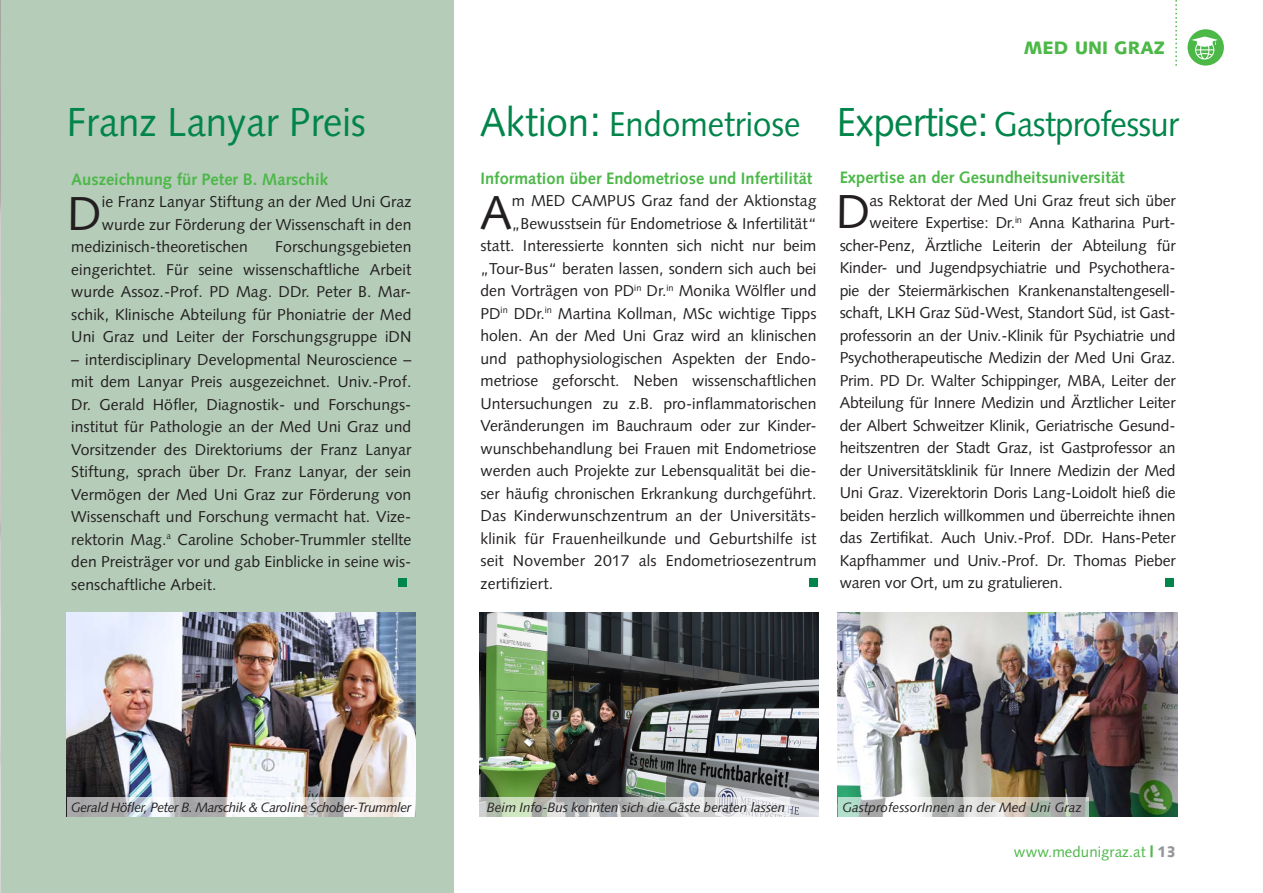
<style>
.page{position:relative;width:1263px;height:893px;background:#fff}
.page>*{position:absolute;margin:0;border:0;box-sizing:border-box;transform-origin:0 0}
.t1{font:47.55px "Syntax LT Std";color:#231f20}
.t2{font:40.5px "Syntax LT Std";color:#00854a;scale:.95 1}
.t3{font:34.5px "Syntax LT Std";letter-spacing:-.02em;color:#00854a;scale:.95 1}
.t4{font:34.5px "Syntax LT Std";color:#00854a;scale:.95 1}
.kopf_rechts{font:900 18px "Syntax LT Std";letter-spacing:.005em;color:#4cb848}
.t5{font:700 16.5px "Syntax LT Std";color:#4cb848}
.t6{font:15.75px/22.5px "Syntax LT Std";color:#231f20;text-align:justify}
.fußzeile_rechts{font:15px "Syntax LT Std";letter-spacing:.005em;color:#4cb848}
.t7{font:italic 13.5px "Syntax LT Std";letter-spacing:-.01em;color:#231f20}
.t8{font:italic 13.5px "Syntax LT Std";letter-spacing:-.03em;color:#231f20}
.s1{font-size:40.5px}
.s2{font-size:45px}
.s3{font-weight:900;font-size:15.3px}
.s4{font-weight:900;font-size:15.3px;color:#939598}
</style>
<div class="page">
<img style="left:0;top:0;width:1px;height:893px">
<div style="left:1187px;top:29px;width:37px;height:37px;background:#4cb848;border-radius:50%"></div>
<svg style="left:1175px;top:0;width:2px;height:66px"></svg>
<div style="left:1px;top:0;width:453px;height:893px;background:#b4ccb8"></div>
<img style="left:67px;top:612px;width:348px;height:185px">
<img style="left:479px;top:612px;width:340px;height:204px">
<img style="left:838px;top:612px;width:340px;height:204px">
<svg style="left:67px;top:797px;width:349px;height:19px;background:#d3d2d3"></svg>
<svg style="left:479px;top:797px;width:310px;height:19px;background:#c8ccc8"></svg>
<svg style="left:838px;top:797px;width:251px;height:19px"></svg>
<div style="left:399px;top:578px;width:8px;height:9px;background:#00854a"></div>
<div style="left:809px;top:578px;width:8px;height:9px;background:#00854a"></div>
<div style="left:1165px;top:578px;width:9px;height:9px;background:#00854a"></div>
<svg style="left:1191px;top:37px;width:27px;height:23px"></svg>
<p class="kopf_rechts" style="left:1024px;top:37px;width:142px">MED UNI GRAZ</p>
<p class="t2" style="left:67px;top:98px;width:316px">Franz Lanyar Preis</p>
<p class="t5" style="left:71px;top:169px;width:258px">Auszeichnung für Peter B. Marschik</p>
<p class="t1" style="left:67px;top:185px;width:36px">D</p>
<p class="t6" style="left:102px;top:190px;width:311px">ie Franz Lanyar Stiftung an der Med Uni Graz</p>
<p class="t6" style="left:102px;top:213px;width:311px">wurde zur Förderung der Wissenschaft in den</p>
<p class="t6" style="left:71px;top:235px;width:178px">medizinisch-theoretischen</p>
<p class="t6" style="left:71px;top:235px;width:342px;text-indent:204px">Forschungsgebieten eingerichtet. Für seine wissenschaftliche Arbeit wurde Assoz.-Prof. PD Mag. DDr. Peter B. Mar&shy;schik, Klinische Abteilung für Phoniatrie der Med Uni Graz und Leiter der Forschungsgruppe iDN</p>
<p class="t6" style="left:71px;top:348px;width:342px">– interdisciplinary Developmental Neuroscience – mit dem Lanyar Preis ausgezeichnet. Univ.-Prof.<br>Dr. Gerald Höfler, Diagnostik- und Forschungs&shy;institut für Pathologie an der Med Uni Graz und Vorsitzender des Direktoriums der Franz Lanyar Stiftung, sprach über Dr. Franz Lanyar, der sein Vermögen der Med Uni Graz zur Förderung von Wissenschaft und Forschung vermacht hat. Vize&shy;rektorin Mag.<sup>a</sup> Caroline Schober-Trummler stellte den Preisträger vor und gab Einblicke in seine wis&shy;senschaftliche Arbeit.</p>
<p class="t4" style="left:480px;top:103px;width:339px"><span class="s1">Aktion</span><span class="s2">:</span> Endometriose</p>
<p class="t3" style="left:837px;top:103px;width:362px"><span class="s1">Expertise</span><span class="s2">:</span> Gastprofessur</p>
<p class="t5" style="left:480px;top:168px;width:333px">Information über Endometriose und Infertilität</p>
<p class="t1" style="left:480px;top:184px;width:33px">A</p>
<p class="t6" style="left:512px;top:189px;width:306px">m MED CAMPUS Graz fand der Aktionstag</p>
<p class="t5" style="left:840px;top:168px;width:287px">Expertise an der Gesundheitsuniversität</p>
<p class="t1" style="left:836px;top:184px;width:36px">D</p>
<p class="t6" style="left:840px;top:189px;width:337px;text-align:right">as Rektorat der Med Uni Graz freut sich über weitere Expertise: Dr.<sup>in</sup> Anna Katharina Purt&shy;scher-Penz, Ärztliche Leiterin der Abteilung für Kinder- und Jugendpsychiatrie und Psychothera&shy;pie der Steiermärkischen Krankenanstaltengesell&shy;schaft, LKH Graz Süd-West, Standort Süd, ist Gast&shy;professorin an der Univ.-Klinik für Psychiatrie und Psychotherapeutische Medizin der Med Uni Graz.<br>Prim. PD Dr. Walter Schippinger, MBA, Leiter der Abteilung für Innere Medizin und Ärztlicher Leiter der Albert Schweitzer Klinik, Geriatrische Gesund&shy;heitszentren der Stadt Graz, ist Gastprofessor an der Universitätsklinik für Innere Medizin der Med Uni Graz. Vizerektorin Doris Lang-Loidolt hieß die beiden herzlich willkommen und überreichte ihnen das Zertifikat. Auch Univ.-Prof. DDr. Hans-Peter</p>
<p class="t6" style="left:840px;top:549px;width:337px">Kapfhammer und Univ.-Prof. Dr. Thomas Pieber waren vor Ort, um zu gratulieren.</p>
<p class="t6" style="left:512px;top:212px;width:306px">„Bewusstsein für Endometriose &amp; Infertilität“</p>
<p class="t6" style="left:480px;top:234px;width:337px">statt. Interessierte konnten sich nicht nur beim</p>
<p class="t6" style="left:480px;top:257px;width:337px">„Tour-Bus“ beraten lassen, sondern sich auch bei</p>
<p class="t6" style="left:480px;top:279px;width:337px">den Vorträgen von PD<sup>in</sup> Dr.<sup>in</sup> Monika Wölfler und</p>
<p class="t6" style="left:480px;top:302px;width:337px">PD<sup>in</sup> DDr.<sup>in</sup> Martina Kollman, MSc wichtige Tipps</p>
<p class="t6" style="left:480px;top:324px;width:337px">holen. An der Med Uni Graz wird an klinischen</p>
<p class="t6" style="left:480px;top:347px;width:337px">und pathophysiologischen Aspekten der Endo-</p>
<p class="t6" style="left:480px;top:369px;width:337px">metriose geforscht. Neben wissenschaftlichen</p>
<p class="t6" style="left:480px;top:392px;width:337px">Untersuchungen zu z.B. pro-inflammatorischen</p>
<p class="t6" style="left:480px;top:414px;width:337px">Veränderungen im Bauchraum oder zur Kinder-</p>
<p class="t6" style="left:480px;top:437px;width:337px">wunschbehandlung bei Frauen mit Endometriose</p>
<p class="t6" style="left:480px;top:459px;width:337px">werden auch Projekte zur Lebensqualität bei die-</p>
<p class="t6" style="left:480px;top:482px;width:337px">ser häufig chronischen Erkrankung durchgeführt.</p>
<p class="t6" style="left:480px;top:504px;width:337px">Das Kinderwunschzentrum an der Universitäts-</p>
<p class="t6" style="left:480px;top:527px;width:337px">klinik für Frauenheilkunde und Geburtshilfe ist</p>
<p class="t6" style="left:480px;top:549px;width:337px">seit November 2017 als Endometriosezentrum</p>
<p class="t6" style="left:480px;top:572px;width:74px">zertifiziert.</p>
<p class="t8" style="left:71px;top:799px;width:342px">Gerald Höfler, Peter B. Marschik &amp; Caroline Schober-Trummler</p>
<p class="t7" style="left:487px;top:799px;width:300px">Beim Info-Bus konnten sich die Gäste beraten lassen</p>
<p class="t7" style="left:842px;top:799px;width:241px">GastprofessorInnen an der Med Uni Graz</p>
<p class="fußzeile_rechts" style="left:1014px;top:843px;width:163px">www.medunigraz.at <span class="s3">|</span> <span class="s4">13</span></p>
</div>
